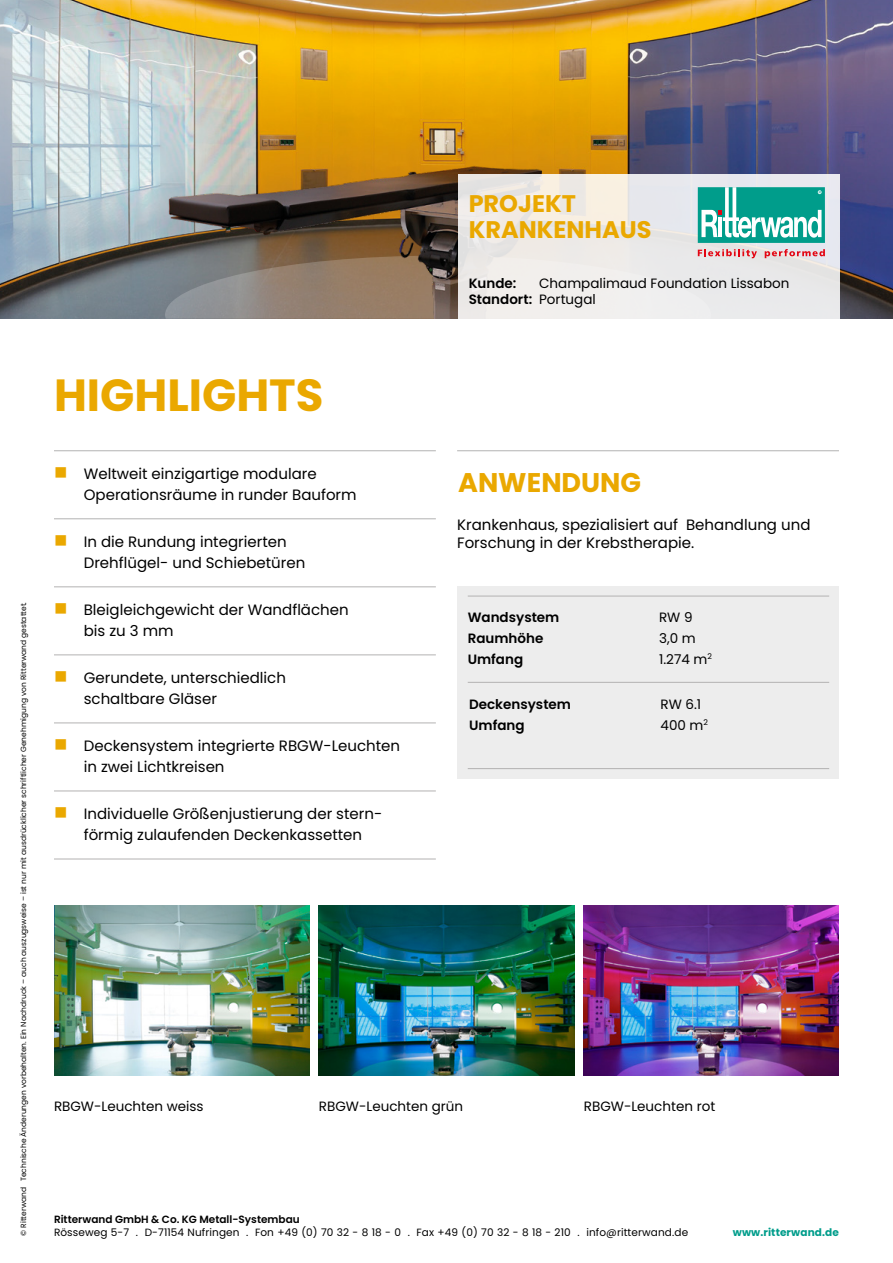
<style>
.page{position:relative;width:893px;height:1263px;background:#fff}
.page>*{position:absolute;margin:0;border:0;box-sizing:border-box;transform-origin:0 0}
.t1{font:700 45px "Poppins";color:#eaa800}
.t2{font:700 27px "Poppins";color:#eaa800}
.t3{font:700 24px/25.5px "Poppins";color:#eaa800}
.t4{font:15px/21px "Poppins";color:#000}
.t5{font:13.5px/16.2px "Poppins";color:#000}
.t6{font:600 13.5px "Poppins";color:#000}
.t7{font:10.5px "Poppins";letter-spacing:.01em;color:#000}
.t8{font:600 10.5px "Poppins";color:#000}
.t9{font:700 10.5px "Poppins";letter-spacing:.01em;color:#009d8b}
.t10{font:7.5px "Poppins";color:#000}
.s1{font-weight:600}
.s2{color:#eaa800}
</style>
<div class="page">
<img style="left:0;top:0;width:893px;height:319px">
<img style="left:155px;top:148px;width:405px;height:171px">
<svg style="left:458px;top:174px;width:381px;height:145px;background:#eae8e7"></svg>
<svg style="left:698px;top:187px;width:127px;height:56px"></svg>
<svg style="left:165px;top:249px;width:592px;height:70px;background:#bab1aa"></svg>
<svg style="left:765px;top:249px;width:60px;height:9px"></svg>
<hr style="left:54px;top:450px;width:382px;height:1px;background:#b3b2b2">
<hr style="left:54px;top:518px;width:382px;height:1px;background:#b3b2b2">
<hr style="left:54px;top:587px;width:382px;height:1px;background:#b3b2b2">
<hr style="left:54px;top:655px;width:382px;height:1px;background:#b3b2b2">
<hr style="left:54px;top:723px;width:382px;height:1px;background:#b3b2b2">
<hr style="left:54px;top:791px;width:382px;height:1px;background:#b3b2b2">
<hr style="left:54px;top:859px;width:382px;height:1px;background:#b3b2b2">
<hr style="left:457px;top:450px;width:382px;height:1px;background:#b3b2b2">
<div style="left:457px;top:586px;width:382px;height:193px;background:#ededed"></div>
<hr style="left:468px;top:596px;width:361px;height:1px;background:#b3b2b2">
<hr style="left:468px;top:682px;width:361px;height:1px;background:#b3b2b2">
<hr style="left:468px;top:768px;width:361px;height:1px;background:#b3b2b2">
<img style="left:54px;top:905px;width:255px;height:170px">
<img style="left:319px;top:905px;width:255px;height:170px">
<img style="left:584px;top:905px;width:255px;height:170px">
<h3 class="t3" style="left:469px;top:191px;width:184px">PROJEKT<br>KRANKENHAUS</h3>
<p class="t6" style="left:469px;top:275px;width:49px">Kunde:</p>
<p class="t5" style="left:469px;top:275px;width:322px;text-indent:70px">Champalimaud Foundation Lissabon<br><span class="s1">Standort:</span> Portugal</p>
<p class="t10" style="left:19px;top:1236px;width:635px;rotate:-90deg">© Ritterwand Technische Änderungen vorbehalten. Ein Nachdruck – auch auszugsweise – ist nur mit ausdrücklicher schriftlicher Genehmigung von Ritterwand gestattet.</p>
<h1 class="t1" style="left:54px;top:369px;width:271px">HIGHLIGHTS</h1>
<p class="t4" style="left:84px;top:464px;width:274px;text-indent:-30px"><span class="s2">■</span> Weltweit einzigartige modulare<br>Operationsräume in runder Bauform</p>
<p class="t4" style="left:84px;top:532px;width:223px;text-indent:-30px"><span class="s2">■</span> In die Rundung integrierten<br>Drehflügel- und Schiebetüren</p>
<p class="t4" style="left:84px;top:600px;width:266px;text-indent:-30px"><span class="s2">■</span> Bleigleichgewicht der Wandflächen bis zu 3 mm</p>
<p class="t4" style="left:84px;top:668px;width:204px;text-indent:-30px"><span class="s2">■</span> Gerundete, unterschiedlich schaltbare Gläser</p>
<p class="t4" style="left:84px;top:736px;width:318px;text-indent:-30px"><span class="s2">■</span> Deckensystem integrierte RBGW-Leuchten in zwei Lichtkreisen</p>
<p class="t4" style="left:84px;top:804px;width:300px;text-indent:-30px"><span class="s2">■</span> Individuelle Größenjustierung der stern&shy;förmig zulaufenden Deckenkassetten</p>
<h2 class="t2" style="left:458px;top:467px;width:185px">ANWENDUNG</h2>
<p class="t4" style="left:457px;top:516px;width:355px;line-height:18px">Krankenhaus, spezialisiert auf Behandlung und<br>Forschung in der Krebstherapie.</p>
<p class="t6" style="left:468px;top:609px;width:93px">Wandsystem</p>
<p class="t5" style="left:659px;top:609px;width:35px">RW 9</p>
<p class="t6" style="left:468px;top:630px;width:77px">Raumhöhe</p>
<p class="t5" style="left:659px;top:630px;width:38px">3,0 m</p>
<p class="t6" style="left:468px;top:651px;width:57px">Umfang</p>
<p class="t5" style="left:659px;top:651px;width:54px">1.274 m<sup>2</sup></p>
<p class="t6" style="left:469px;top:696px;width:103px">Deckensystem</p>
<p class="t5" style="left:660px;top:696px;width:42px">RW 6.1</p>
<p class="t6" style="left:469px;top:717px;width:57px">Umfang</p>
<p class="t5" style="left:660px;top:717px;width:49px">400 m<sup>2</sup></p>
<p class="t5" style="left:54px;top:1098px;width:151px">RBGW-Leuchten weiss</p>
<p class="t5" style="left:319px;top:1098px;width:146px">RBGW-Leuchten grün</p>
<p class="t5" style="left:584px;top:1098px;width:133px">RBGW-Leuchten rot</p>
<p class="t8" style="left:54px;top:1213px;width:247px">Ritterwand GmbH &amp; Co. KG Metall-Systembau</p>
<p class="t7" style="left:54px;top:1226px;width:636px">Rösseweg 5-7 . D-71154 Nufringen . Fon +49 (0) 70 32 - 8 18 - 0 . Fax +49 (0) 70 32 - 8 18 - 210 . info@ritterwand.de</p>
<p class="t9" style="left:733px;top:1226px;width:107px">www.ritterwand.de</p>
</div>
